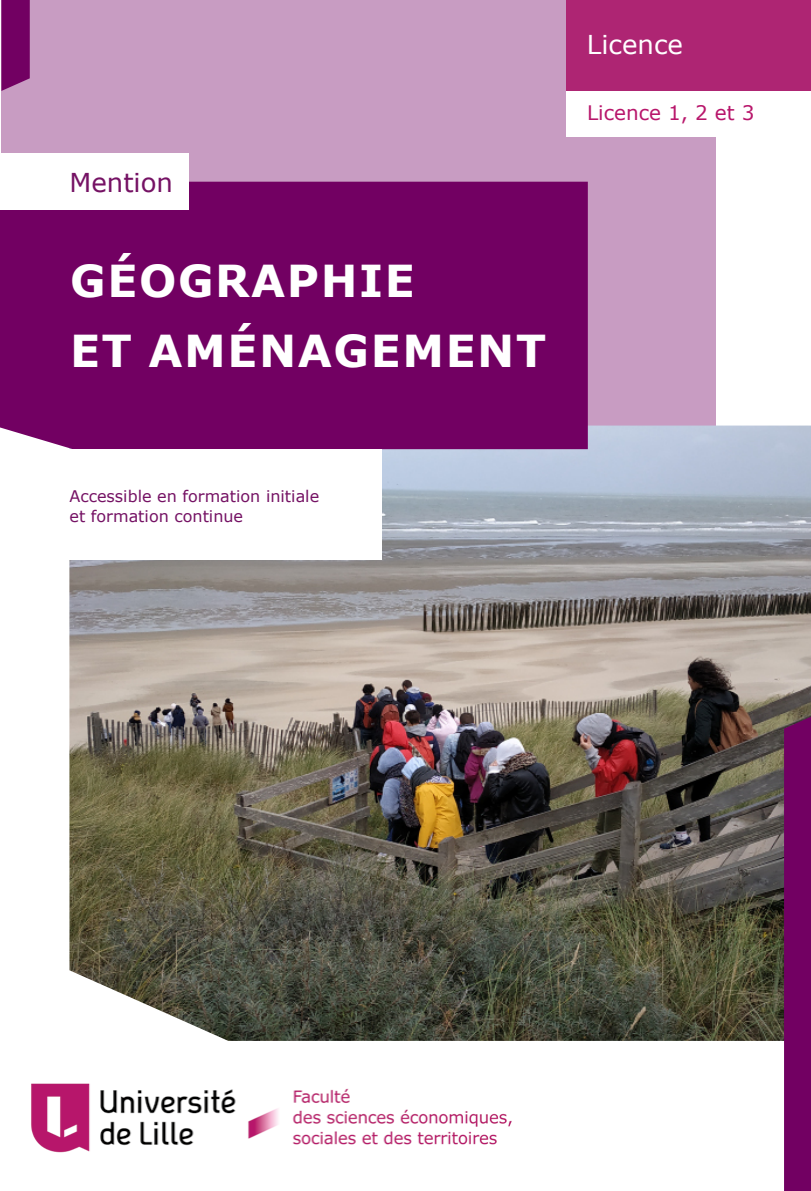
<style>
.page{position:relative;width:811px;height:1191px;background:#fff}
.page>*{position:absolute;margin:0;border:0;box-sizing:border-box;transform-origin:0 0}
.t1{font:700 44px/70px "Verdana";letter-spacing:.035em;color:#fff}
.t2{font:26px "Verdana";color:#fff}
.t3{font:26px "Verdana";color:#751264}
.t4{font:20px "Verdana";color:#b8166b}
.t5{font:16px/20px "Verdana";color:#751264}
</style>
<div class="page">
<div style="left:1px;top:0;width:715px;height:425px;background:#c89cc2"></div>
<svg style="left:1px;top:0;width:29px;height:91px;background:#790e6a"></svg>
<img style="left:69px;top:425px;width:742px;height:616px">
<div style="left:784px;top:716px;width:27px;height:475px;background:#720062"></div>
<div style="left:566px;top:91px;width:245px;height:45px;background:#fff"></div>
<div style="left:566px;top:0;width:245px;height:91px;background:#ae2573"></div>
<div style="left:0;top:182px;width:588px;height:267px;background:#720062"></div>
<div style="left:0;top:153px;width:189px;height:57px;background:#fff"></div>
<div style="left:0;top:449px;width:381px;height:110px;background:#fff"></div>
<img style="left:31px;top:1083px;width:481px;height:70px">
<h2 class="t3" style="left:69px;top:165px;width:105px">Mention</h2>
<h1 class="t1" style="left:70px;top:245px;width:477px">GÉOGRAPHIE<br>ET AMÉNAGEMENT</h1>
<h2 class="t2" style="left:587px;top:27px;width:98px">Licence</h2>
<p class="t4" style="left:587px;top:99px;width:169px">Licence 1, 2 et 3</p>
<p class="t5" style="left:69px;top:485px;width:251px">Accessible en formation initiale et formation continue</p>
</div>
